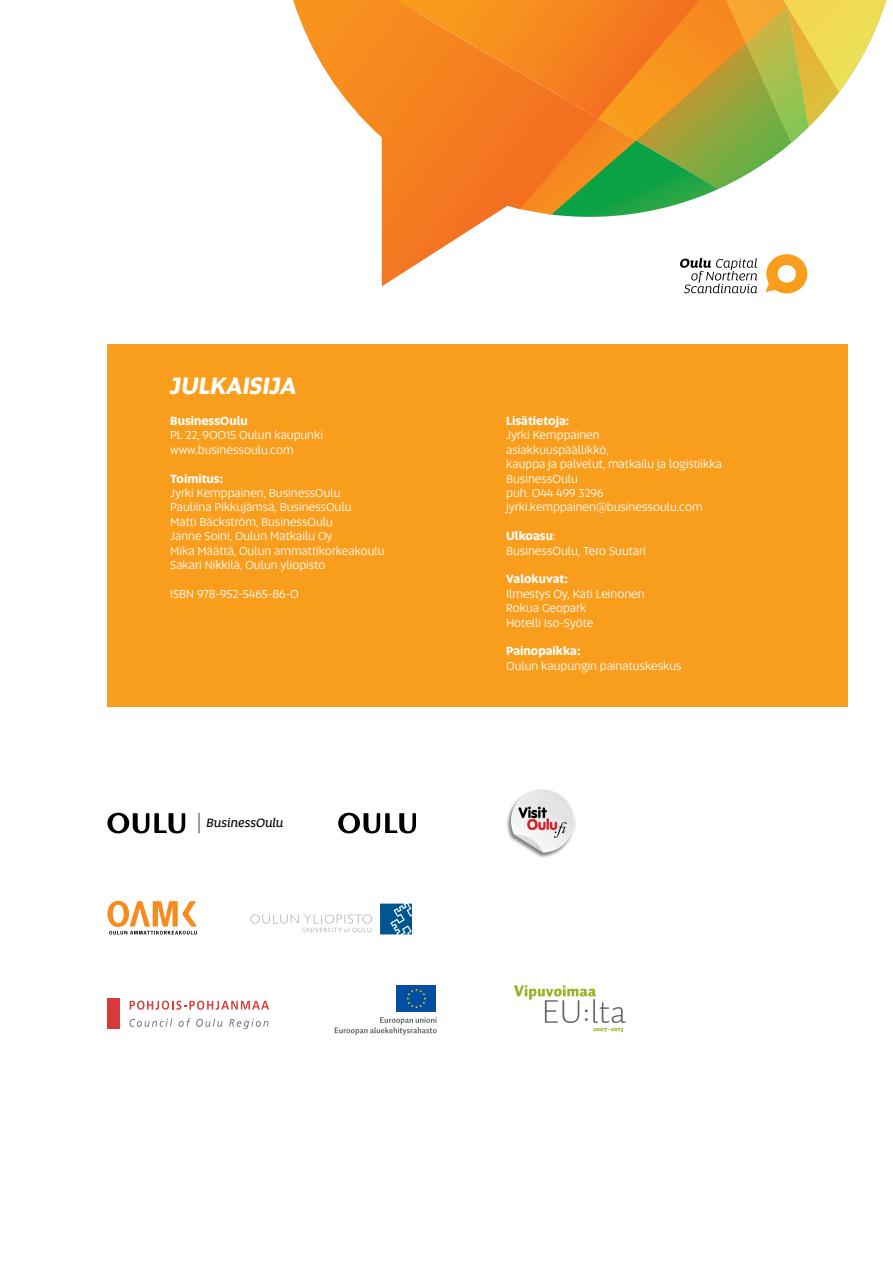
<style>
.page{position:relative;width:893px;height:1263px;background:#fff}
.page>*{position:absolute;margin:0;border:0;box-sizing:border-box;transform-origin:0 0}
.t1{font:italic 700 24px "Altis";color:#fff}
.t2{font:italic 12.45px "Altis";color:#000}
.t3{font:12px/14.4px "Altis";color:#fff}
.t4{font:700 12px "Altis";color:#fff}
.s1{font-weight:700}
</style>
<div class="page">
<div style="left:107px;top:344px;width:741px;height:362px;background:#f99d1c"></div>
<svg style="left:514px;top:985px;width:112px;height:47px"></svg>
<svg style="left:129px;top:1018px;width:139px;height:11px"></svg>
<svg style="left:130px;top:1001px;width:139px;height:9px"></svg>
<div style="left:107px;top:998px;width:13px;height:31px;background:#d73a37"></div>
<svg style="left:380px;top:903px;width:32px;height:31px"></svg>
<svg style="left:250px;top:914px;width:122px;height:18px"></svg>
<svg style="left:107px;top:901px;width:90px;height:33px"></svg>
<svg style="left:107px;top:813px;width:78px;height:20px"></svg>
<svg style="left:199px;top:813px;width:1px;height:20px"></svg>
<img style="left:506px;top:808px;width:70px;height:50px">
<svg style="left:511px;top:789px;width:63px;height:63px"></svg>
<svg style="left:293px;top:0;width:102px;height:286px"></svg>
<svg style="left:395px;top:0;width:491px;height:294px"></svg>
<svg style="left:338px;top:813px;width:78px;height:20px"></svg>
<svg style="left:335px;top:1017px;width:102px;height:18px"></svg>
<div style="left:397px;top:985px;width:39px;height:27px;background:#034ea2"></div>
<svg style="left:406px;top:988px;width:20px;height:20px"></svg>
<h1 class="t1" style="left:170px;top:368px;width:128px">JULKAISIJA</h1>
<p class="t4" style="left:170px;top:412px;width:79px">BusinessOulu</p>
<p class="t3" style="left:170px;top:428px;width:154px">PL 22, 90015 Oulun kaupunki www.businessoulu.com</p>
<p class="t4" style="left:170px;top:469px;width:55px">Toimitus:</p>
<p class="t3" style="left:170px;top:485px;width:216px">Jyrki Kemppainen, BusinessOulu Pauliina Pikkujämsä, BusinessOulu<br>Matti Bäckström, BusinessOulu<br>Janne Soini, Oulun Matkailu Oy<br>Mika Määttä, Oulun ammattikorkeakoulu Sakari Nikkilä, Oulun yliopisto</p>
<p class="t3" style="left:170px;top:586px;width:130px">ISBN 978-952-5465-86-0</p>
<p class="t2" style="left:207px;top:813px;width:79px">BusinessOulu</p>
<p class="t4" style="left:506px;top:412px;width:65px">Lisätietoja:</p>
<p class="t3" style="left:506px;top:428px;width:217px">Jyrki Kemppainen<br>asiakkuuspäällikkö,<br>kauppa ja palvelut, matkailu ja logistiikka<br>BusinessOulu<br>puh. 044 499 3296 jyrki.kemppainen@businessoulu.com</p>
<p class="t3" style="left:506px;top:529px;width:141px"><span class="s1">Ulkoasu</span>:<br>BusinessOulu, Tero Suutari</p>
<p class="t4" style="left:506px;top:570px;width:63px">Valokuvat:</p>
<p class="t3" style="left:506px;top:586px;width:140px">Ilmestys Oy, Kati Leinonen<br>Rokua Geopark<br>Hotelli Iso-Syöte</p>
<p class="t4" style="left:506px;top:642px;width:76px">Painopaikka:</p>
<p class="t3" style="left:506px;top:658px;width:177px">Oulun kaupungin painatuskeskus</p>
</div>
